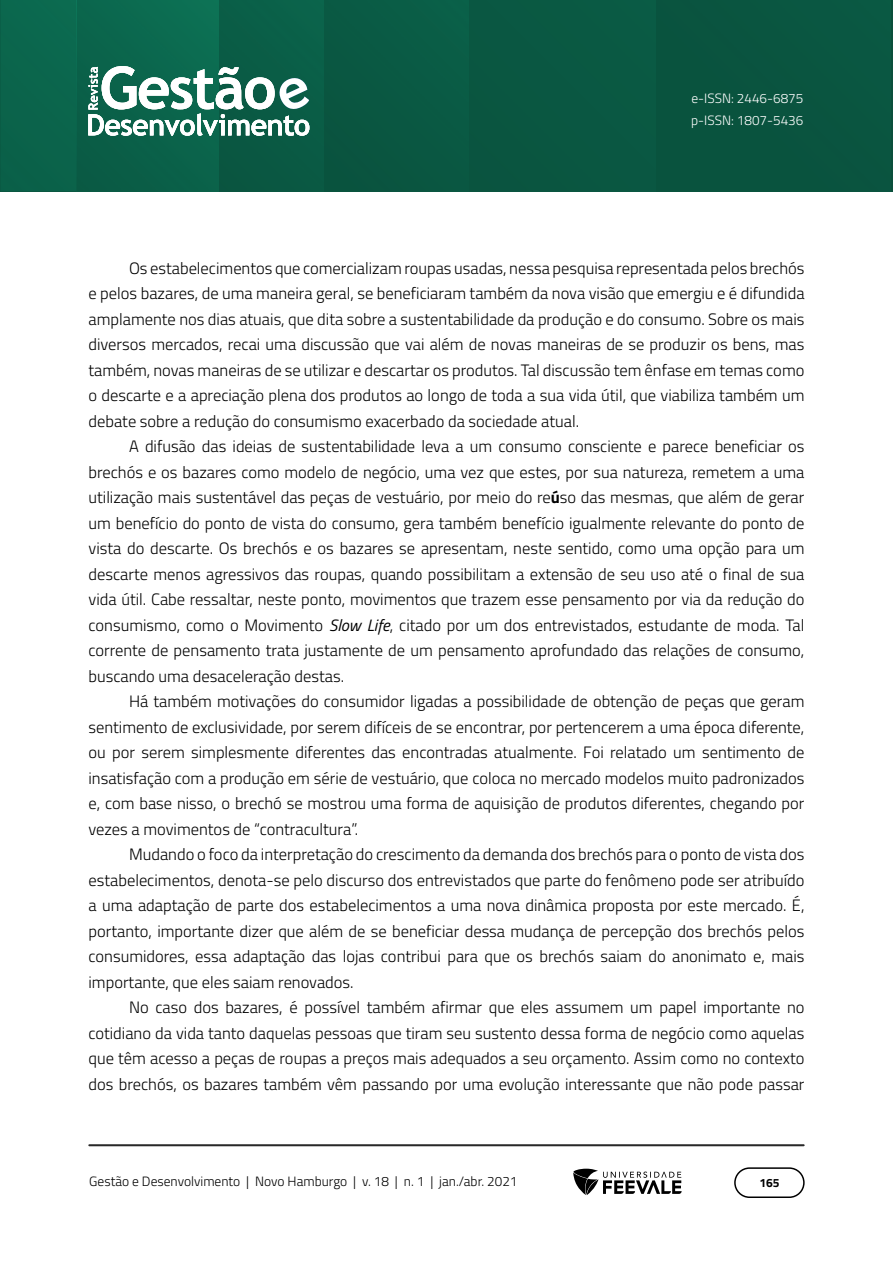
<style>
.page{position:relative;width:893px;height:1263px;background:#fff}
.page>*{position:absolute;margin:0;border:0;box-sizing:border-box;transform-origin:0 0}
.Corpo_de_texto{font:300 16.5px/25.5px "Titillium Web";color:#000;text-align:justify}
.t1{font:300 13.5px "Titillium Web";color:#000}
.t2{font:300 13.5px/22.5px "Titillium Web";color:#fff}
.t3{font:700 12px "Titillium Web";color:#000}
.s1{font-weight:700}
.s2{font-weight:400;font-style:italic}
</style>
<div class="page">
<hr style="left:890px;top:0;width:3px;height:191px;background:#0a4f3b">
<img style="left:0;top:0;width:890px;height:191px">
<hr style="left:219px;top:0;width:1px;height:191px;background:#0a5a45">
<img style="left:76px;top:0;width:1px;height:191px">
<hr style="left:657px;top:0;width:1px;height:191px;background:#09533e">
<hr style="left:89px;top:1144px;width:715px;height:2px;background:#282828">
<div style="left:734px;top:1167px;width:71px;height:31px;border:2px solid #000;border-radius:15px"></div>
<svg style="left:573px;top:1169px;width:109px;height:26px"></svg>
<svg style="left:88px;top:66px;width:221px;height:70px"></svg>
<p class="t2" style="left:691px;top:86px;width:114px">e-ISSN: 2446-6875 p-ISSN: 1807-5436</p>
<p class="Corpo_de_texto" style="left:88px;top:254px;width:718px;text-indent:40px">Os estabelecimentos que comercializam roupas usadas, nessa pesquisa representada pelos brechós e pelos bazares, de uma maneira geral, se beneficiaram também da nova visão que emergiu e é difundida amplamente nos dias atuais, que dita sobre a sustentabilidade da produção e do consumo. Sobre os mais diversos mercados, recai uma discussão que vai além de novas maneiras de se produzir os bens, mas também, novas maneiras de se utilizar e descartar os produtos. Tal discussão tem ênfase em temas como o descarte e a apreciação plena dos produtos ao longo de toda a sua vida útil, que viabiliza também um debate sobre a redução do consumismo exacerbado da sociedade atual.</p>
<p class="Corpo_de_texto" style="left:88px;top:433px;width:717px;text-indent:40px">A difusão das ideias de sustentabilidade leva a um consumo consciente e parece beneficiar os brechós e os bazares como modelo de negócio, uma vez que estes, por sua natureza, remetem a uma utilização mais sustentável das peças de vestuário, por meio do re<span class="s1">ú</span>so das mesmas, que além de gerar um benefício do ponto de vista do consumo, gera também benefício igualmente relevante do ponto de vista do descarte. Os brechós e os bazares se apresentam, neste sentido, como uma opção para um descarte menos agressivos das roupas, quando possibilitam a extensão de seu uso até o final de sua vida útil. Cabe ressaltar, neste ponto, movimentos que trazem esse pensamento por via da redução do consumismo, como o Movimento <span class="s2">Slow Life</span>, citado por um dos entrevistados, estudante de moda. Tal corrente de pensamento trata justamente de um pensamento aprofundado das relações de consumo, buscando uma desaceleração destas.</p>
<p class="Corpo_de_texto" style="left:88px;top:688px;width:718px;text-indent:40px">Há também motivações do consumidor ligadas a possibilidade de obtenção de peças que geram sentimento de exclusividade, por serem difíceis de se encontrar, por pertencerem a uma época diferente, ou por serem simplesmente diferentes das encontradas atualmente. Foi relatado um sentimento de insatisfação com a produção em série de vestuário, que coloca no mercado modelos muito padronizados e, com base nisso, o brechó se mostrou uma forma de aquisição de produtos diferentes, chegando por vezes a movimentos de “contracultura”.</p>
<p class="Corpo_de_texto" style="left:88px;top:841px;width:718px;text-indent:40px">Mudando o foco da interpretação do crescimento da demanda dos brechós para o ponto de vista dos estabelecimentos, denota-se pelo discurso dos entrevistados que parte do fenômeno pode ser atribuído a uma adaptação de parte dos estabelecimentos a uma nova dinâmica proposta por este mercado. É, portanto, importante dizer que além de se beneficiar dessa mudança de percepção dos brechós pelos consumidores, essa adaptação das lojas contribui para que os brechós saiam do anonimato e, mais importante, que eles saiam renovados.</p>
<p class="Corpo_de_texto" style="left:88px;top:994px;width:717px;text-indent:40px">No caso dos bazares, é possível também afirmar que eles assumem um papel importante no cotidiano da vida tanto daquelas pessoas que tiram seu sustento dessa forma de negócio como aquelas que têm acesso a peças de roupas a preços mais adequados a seu orçamento. Assim como no contexto dos brechós, os bazares também vêm passando por uma evolução interessante que não pode passar</p>
<p class="t1" style="left:89px;top:1171px;width:430px">Gestão e Desenvolvimento | Novo Hamburgo | v. 18 | n. 1 | jan./abr. 2021</p>
<p class="t3" style="left:759px;top:1174px;width:22px">165</p>
</div>
